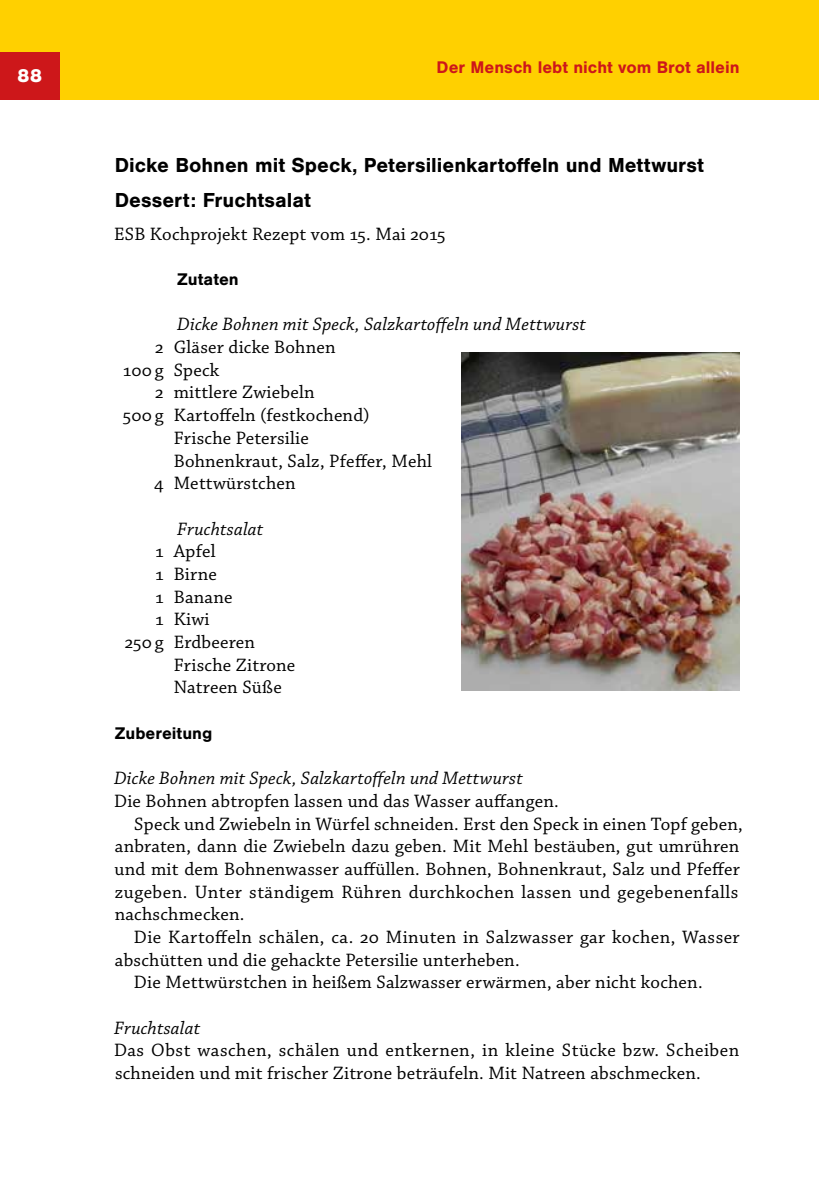
<style>
.page{position:relative;width:819px;height:1191px;background:#fff}
.page>*{position:absolute;margin:0;border:0;box-sizing:border-box;transform-origin:0 0}
.t1{font:700 21px/35px "Nimbus San";color:#000}
.t2{font:900 19.25px "Nimbus San";color:#fff}
.t3{font:18.9px/22.8px "Chaparral Pro";letter-spacing:.01em;color:#000}
.t4{font:italic 18.9px "Chaparral Pro";letter-spacing:.01em;color:#000}
.t5{font:700 17.5px "Nimbus San";color:#cd171a}
.t6{font:700 17.5px "Nimbus San";color:#000}
</style>
<div class="page">
<div style="left:0;top:0;width:819px;height:99px;background:#ffd000"></div>
<div style="left:0;top:52px;width:60px;height:47px;background:#cd171a"></div>
<img style="left:461px;top:352px;width:278px;height:339px">
<p class="t2" style="left:17px;top:65px;width:27px">88</p>
<p class="t5" style="left:436px;top:58px;width:304px">Der Mensch lebt nicht vom Brot allein</p>
<p class="t1" style="left:115px;top:147px;width:590px">Dicke Bohnen mit Speck, Petersilienkartoffeln und Mettwurst<br>Dessert: Fruchtsalat</p>
<p class="t3" style="left:114px;top:223px;width:333px">ESB Kochprojekt Rezept vom 15. Mai 2015</p>
<p class="t6" style="left:177px;top:269px;width:63px">Zutaten</p>
<p class="t4" style="left:177px;top:314px;width:410px">Dicke Bohnen mit Speck, Salzkartoffeln und Mettwurst</p>
<p class="t3" style="left:123px;top:336px;width:214px;text-indent:32px">2 Gläser dicke Bohnen<br>100 g Speck</p>
<p class="t3" style="left:155px;top:382px;width:161px">2 mittlere Zwiebeln</p>
<p class="t3" style="left:123px;top:404px;width:248px">500 g Kartoffeln (festkochend)</p>
<p class="t3" style="left:174px;top:427px;width:137px">Frische Petersilie</p>
<p class="t3" style="left:174px;top:450px;width:260px">Bohnenkraut, Salz, Pfeffer, Mehl</p>
<p class="t3" style="left:154px;top:472px;width:143px">4 Mettwürstchen</p>
<p class="t4" style="left:177px;top:518px;width:88px">Fruchtsalat</p>
<p class="t3" style="left:155px;top:540px;width:61px">1 Apfel</p>
<p class="t3" style="left:155px;top:563px;width:63px">1 Birne</p>
<p class="t3" style="left:155px;top:586px;width:78px">1 Banane</p>
<p class="t3" style="left:155px;top:608px;width:56px">1 Kiwi</p>
<p class="t3" style="left:125px;top:631px;width:132px">250 g Erdbeeren</p>
<p class="t3" style="left:174px;top:654px;width:123px">Frische Zitrone</p>
<p class="t3" style="left:174px;top:677px;width:109px">Natreen Süße</p>
<p class="t6" style="left:115px;top:723px;width:99px">Zubereitung</p>
<p class="t4" style="left:114px;top:767px;width:410px">Dicke Bohnen mit Speck, Salzkartoffeln und Mettwurst</p>
<p class="t3" style="left:114px;top:790px;width:446px">Die Bohnen abtropfen lassen und das Wasser auffangen.</p>
<p class="t3" style="left:134px;top:813px;width:610px">Speck und Zwiebeln in Würfel schneiden. Erst den Speck in einen Topf geben,</p>
<p class="t3" style="left:115px;top:835px;width:626px">anbraten, dann die Zwiebeln dazu geben. Mit Mehl bestäuben, gut umrühren</p>
<p class="t3" style="left:114px;top:858px;width:626px">und mit dem Bohnenwasser auffüllen. Bohnen, Bohnenkraut, Salz und Pfeffer</p>
<p class="t3" style="left:115px;top:881px;width:625px">zugeben. Unter ständigem Rühren durchkochen lassen und gegebenenfalls</p>
<p class="t3" style="left:115px;top:903px;width:131px">nachschmecken.</p>
<p class="t3" style="left:134px;top:926px;width:607px">Die Kartoffeln schälen, ca. 20 Minuten in Salzwasser gar kochen, Wasser</p>
<p class="t3" style="left:115px;top:949px;width:406px">abschütten und die gehackte Petersilie unterheben.</p>
<p class="t3" style="left:134px;top:971px;width:570px">Die Mettwürstchen in heißem Salzwasser erwärmen, aber nicht kochen.</p>
<p class="t4" style="left:114px;top:1017px;width:88px">Fruchtsalat</p>
<p class="t3" style="left:114px;top:1039px;width:626px">Das Obst waschen, schälen und entkernen, in kleine Stücke bzw. Scheiben schneiden und mit frischer Zitrone beträufeln. Mit Natreen abschmecken.</p>
</div>
